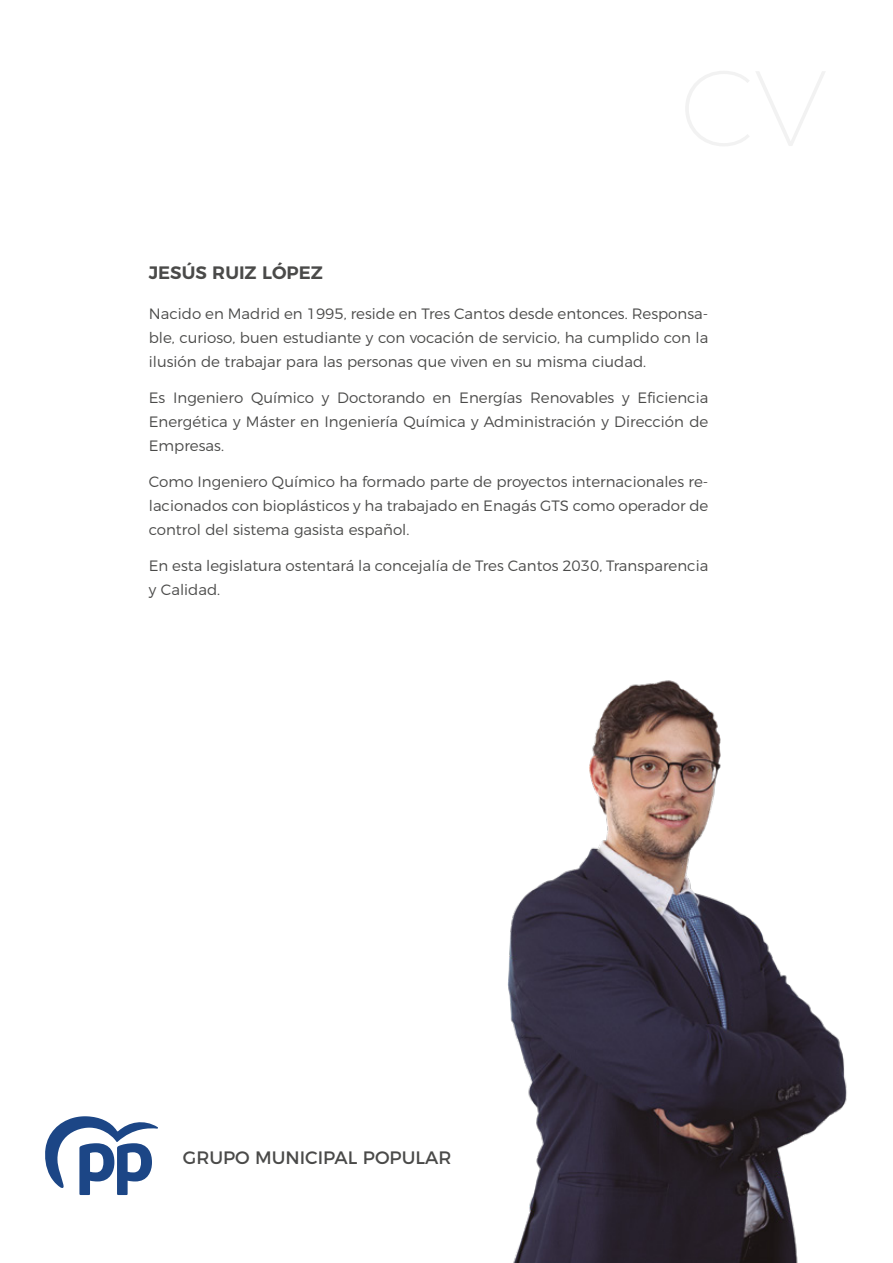
<style>
.page{position:relative;width:893px;height:1263px;background:#fff}
.page>*{position:absolute;margin:0;border:0;box-sizing:border-box;transform-origin:0 0}
.t1{font:18px "Montserrat";color:#4a4a49}
.t2{font:600 18px "Montserrat";color:#4a4a49}
.t3{font:300 15px/24px "Montserrat";color:#4a4a49;text-align:justify}
</style>
<div class="page">
<svg style="left:45px;top:1116px;width:113px;height:79px"></svg>
<img style="left:507px;top:680px;width:340px;height:583px">
<p class="t2" style="left:149px;top:258px;width:176px">JESÚS RUIZ LÓPEZ</p>
<p class="t3" style="left:149px;top:301px;width:561px">Nacido en Madrid en 1995, reside en Tres Cantos desde entonces. Responsa&shy;ble, curioso, buen estudiante y con vocación de servicio, ha cumplido con la ilusión de trabajar para las personas que viven en su misma ciudad.</p>
<p class="t3" style="left:149px;top:385px;width:561px">Es Ingeniero Químico y Doctorando en Energías Renovables y Eficiencia Energética y Máster en Ingeniería Química y Administración y Dirección de Empresas.</p>
<p class="t3" style="left:149px;top:469px;width:561px">Como Ingeniero Químico ha formado parte de proyectos internacionales re&shy;lacionados con bioplásticos y ha trabajado en Enagás GTS como operador de control del sistema gasista español.</p>
<p class="t3" style="left:149px;top:553px;width:561px">En esta legislatura ostentará la concejalía de Tres Cantos 2030, Transparencia y Calidad.</p>
<p class="t1" style="left:183px;top:1143px;width:270px">GRUPO MUNICIPAL POPULAR</p>
</div>
